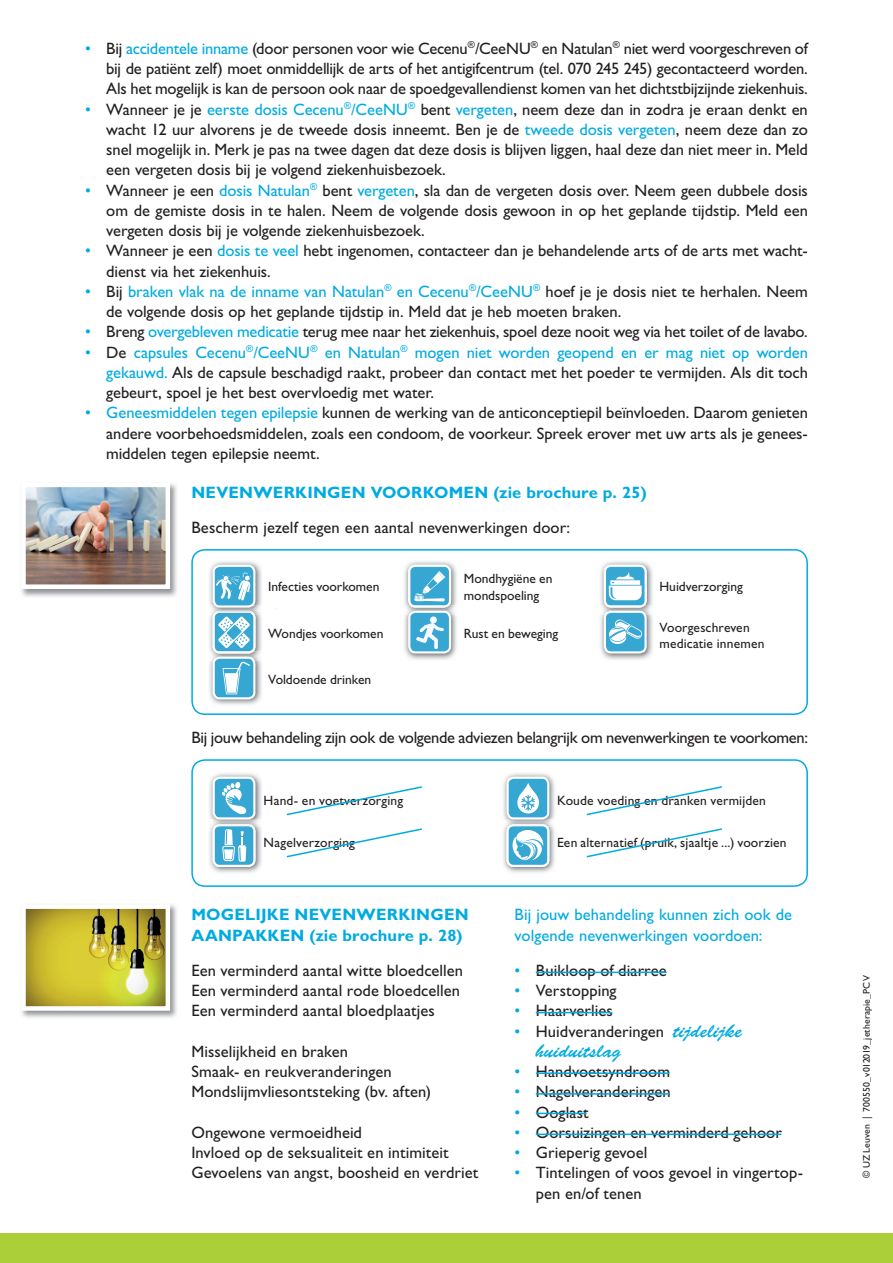
<style>
.page{position:relative;width:893px;height:1263px;background:#fff}
.page>*{position:absolute;margin:0;border:0;box-sizing:border-box;transform-origin:0 0}
.t1{font:19.5px "Brush Script Std";color:#00abe1}
.t2{font:16.5px/20.2px "Gill Sans Std";color:#231f20}
.t3{font:700 16.5px/20.2px "Gill Sans Std";letter-spacing:.015em;color:#00abe1}
.t4{font:16.5px "Gill Sans Std";letter-spacing:-.02em;color:#231f20}
.t5{font:16.5px/20.2px "Gill Sans Std";letter-spacing:.005em;color:#00abe1}
.t6{font:13.5px/16.5px "Gill Sans Std";letter-spacing:.005em;color:#231f20}
.t7{font:9.75px "Gill Sans Std";letter-spacing:.01em;color:#231f20}
.s1{color:#00abe1}
.s2{font-family:"Brush Script Std";font-size:19.5px;color:#00abe1}
</style>
<div class="page">
<div style="left:0;top:1233px;width:893px;height:30px;background:#abcf38"></div>
<img style="left:404px;top:561px;width:53px;height:45px">
<img style="left:209px;top:827px;width:53px;height:46px">
<img style="left:209px;top:615px;width:53px;height:36px">
<img style="left:503px;top:827px;width:52px;height:46px">
<img style="left:209px;top:661px;width:53px;height:44px">
<img style="left:211px;top:651px;width:50px;height:10px">
<div style="left:214px;top:658px;width:40px;height:40px;background:#36a6d2;border-radius:6px"></div>
<div style="left:213px;top:657px;width:42px;height:42px;border:2px solid #fff;border-radius:6px"></div>
<img style="left:600px;top:561px;width:53px;height:45px">
<img style="left:209px;top:561px;width:53px;height:45px">
<img style="left:211px;top:606px;width:49px;height:9px">
<div style="left:214px;top:566px;width:40px;height:40px;background:#36a6d2;border-radius:6px"></div>
<div style="left:213px;top:565px;width:42px;height:43px;border:2px solid #fff;border-radius:6px"></div>
<img style="left:503px;top:773px;width:52px;height:46px">
<img style="left:505px;top:819px;width:48px;height:8px">
<div style="left:508px;top:778px;width:40px;height:40px;background:#36a6d2;border-radius:6px"></div>
<div style="left:506px;top:777px;width:43px;height:42px;border:2px solid #fff;border-radius:6px"></div>
<img style="left:404px;top:615px;width:53px;height:45px">
<img style="left:406px;top:606px;width:49px;height:9px">
<img style="left:411px;top:614px;width:37px;height:36px">
<div style="left:408px;top:611px;width:43px;height:42px;border:2px solid #fff;border-radius:6px"></div>
<img style="left:209px;top:773px;width:53px;height:46px">
<img style="left:211px;top:819px;width:49px;height:8px">
<div style="left:214px;top:778px;width:40px;height:40px;background:#36a6d2;border-radius:6px"></div>
<div style="left:213px;top:777px;width:42px;height:42px;border:2px solid #fff;border-radius:6px"></div>
<img style="left:600px;top:615px;width:53px;height:45px">
<img style="left:602px;top:606px;width:49px;height:9px">
<div style="left:605px;top:612px;width:41px;height:40px;background:#36a6d2;border-radius:6px"></div>
<div style="left:604px;top:611px;width:43px;height:42px;border:2px solid #fff;border-radius:6px"></div>
<svg style="left:213px;top:611px;width:42px;height:42px"></svg>
<svg style="left:222px;top:661px;width:28px;height:33px"></svg>
<svg style="left:408px;top:565px;width:43px;height:43px"></svg>
<svg style="left:506px;top:824px;width:43px;height:43px"></svg>
<svg style="left:604px;top:565px;width:43px;height:43px"></svg>
<svg style="left:222px;top:782px;width:25px;height:33px"></svg>
<svg style="left:213px;top:824px;width:42px;height:43px"></svg>
<svg style="left:517px;top:783px;width:22px;height:30px"></svg>
<svg style="left:609px;top:619px;width:34px;height:25px"></svg>
<svg style="left:216px;top:572px;width:35px;height:28px"></svg>
<img style="left:21px;top:904px;width:156px;height:114px">
<img style="left:26px;top:909px;width:139px;height:97px">
<div style="left:21px;top:904px;width:149px;height:107px;border:4px solid #fff"></div>
<img style="left:21px;top:483px;width:156px;height:114px">
<img style="left:26px;top:488px;width:139px;height:96px">
<div style="left:21px;top:483px;width:149px;height:106px;border:4px solid #fff"></div>
<svg style="left:586px;top:786px;width:136px;height:30px"></svg>
<svg style="left:586px;top:828px;width:136px;height:30px"></svg>
<svg style="left:286px;top:786px;width:136px;height:30px"></svg>
<div style="left:191px;top:549px;width:617px;height:166px;border:2px solid #00abe1;border-radius:13px"></div>
<div style="left:191px;top:759px;width:617px;height:128px;border:2px solid #00abe1;border-radius:13px"></div>
<svg style="left:286px;top:828px;width:136px;height:30px"></svg>
<hr style="left:536px;top:971px;width:130px;height:2px;background:#00abe1">
<hr style="left:536px;top:1093px;width:133px;height:2px;background:#00abe1">
<hr style="left:536px;top:1113px;width:51px;height:1px;background:#00abe1">
<hr style="left:536px;top:1072px;width:133px;height:2px;background:#00abe1">
<hr style="left:536px;top:1012px;width:76px;height:1px;background:#00abe1">
<hr style="left:536px;top:1133px;width:245px;height:2px;background:#00abe1">
<p class="t2" style="left:106px;top:38px;width:703px;text-align:justify;text-indent:-21px"><span class="s1">•</span> Bij <span class="s1">accidentele inname</span> (door personen voor wie Cecenu<sup>®</sup>/CeeNU<sup>®</sup> en Natulan<sup>®</sup> niet werd voorgeschreven of bij de patiënt zelf) moet onmiddellijk de arts of het antigifcentrum (tel. 070 245 245) gecontacteerd worden.<br>Als het mogelijk is kan de persoon ook naar de spoedgevallendienst komen van het dichtstbijzijnde ziekenhuis.</p>
<p class="t2" style="left:106px;top:99px;width:703px;text-align:justify;text-indent:-21px"><span class="s1">•</span> Wanneer je je <span class="s1">eerste dosis Cecenu</span><sup>®</sup><span class="s1">/CeeNU</span><sup>®</sup> bent <span class="s1">vergeten</span>, neem deze dan in zodra je eraan denkt en wacht 12 uur alvorens je de tweede dosis inneemt. Ben je de <span class="s1">tweede dosis vergeten</span>, neem deze dan zo snel mogelijk in. Merk je pas na twee dagen dat deze dosis is blijven liggen, haal deze dan niet meer in. Meld een vergeten dosis bij je volgend ziekenhuisbezoek.</p>
<p class="t2" style="left:106px;top:180px;width:703px;text-align:justify;text-indent:-21px"><span class="s1">•</span> Wanneer je een <span class="s1">dosis Natulan</span><sup>®</sup> bent <span class="s1">vergeten</span>, sla dan de vergeten dosis over. Neem geen dubbele dosis om de gemiste dosis in te halen. Neem de volgende dosis gewoon in op het geplande tijdstip. Meld een vergeten dosis bij je volgende ziekenhuisbezoek.</p>
<p class="t2" style="left:106px;top:241px;width:703px;text-indent:-21px"><span class="s1">•</span> Wanneer je een <span class="s1">dosis te veel</span> hebt ingenomen, contacteer dan je behandelende arts of de arts met wacht&shy;dienst via het ziekenhuis.</p>
<p class="t2" style="left:106px;top:281px;width:703px;text-indent:-21px"><span class="s1">•</span> Bij <span class="s1">braken vlak na de inname van Natulan</span><sup>®</sup> <span class="s1">en Cecenu</span><sup>®</sup><span class="s1">/CeeNU</span><sup>®</sup> hoef je je dosis niet te herhalen. Neem de volgende dosis op het geplande tijdstip in. Meld dat je heb moeten braken.</p>
<p class="t2" style="left:85px;top:322px;width:724px"><span class="s1">•</span> Breng <span class="s1">overgebleven medicatie</span> terug mee naar het ziekenhuis, spoel deze nooit weg via het toilet of de lavabo.</p>
<p class="t2" style="left:106px;top:342px;width:703px;text-align:justify;text-indent:-21px"><span class="s1">•</span> De <span class="s1">capsules Cecenu</span><sup>®</sup><span class="s1">/CeeNU</span><sup>®</sup> <span class="s1">en Natulan</span><sup>®</sup> <span class="s1">mogen niet worden geopend en er mag niet op worden gekauwd.</span> Als de capsule beschadigd raakt, probeer dan contact met het poeder te vermijden. Als dit toch gebeurt, spoel je het best overvloedig met water.</p>
<p class="t2" style="left:106px;top:403px;width:703px;text-align:justify;text-indent:-21px"><span class="s1">• Geneesmiddelen tegen epilepsie</span> kunnen de werking van de anticonceptiepil beïnvloeden. Daarom genieten andere voorbehoedsmiddelen, zoals een condoom, de voorkeur. Spreek erover met uw arts als je genees&shy;middelen tegen epilepsie neemt.</p>
<p class="t3" style="left:191px;top:482px;width:457px">NEVENWERKINGEN VOORKOMEN (zie brochure p. 25)</p>
<p class="t2" style="left:191px;top:518px;width:380px">Bescherm jezelf tegen een aantal nevenwerkingen door:</p>
<p class="t6" style="left:268px;top:578px;width:113px">Infecties voorkomen</p>
<p class="t6" style="left:268px;top:625px;width:117px">Wondjes voorkomen</p>
<p class="t6" style="left:268px;top:671px;width:105px">Voldoende drinken</p>
<p class="t6" style="left:464px;top:570px;width:90px">Mondhygiëne en mondspoeling</p>
<p class="t6" style="left:464px;top:625px;width:96px">Rust en beweging</p>
<p class="t6" style="left:659px;top:578px;width:85px">Huidverzorging</p>
<p class="t6" style="left:659px;top:619px;width:107px">Voorgeschreven medicatie innemen</p>
<p class="t4" style="left:191px;top:728px;width:618px">Bij jouw behandeling zijn ook de volgende adviezen belangrijk om nevenwerkingen te voorkomen:</p>
<p class="t6" style="left:264px;top:792px;width:141px">Hand- en voetverzorging</p>
<p class="t6" style="left:264px;top:834px;width:93px">Nagelverzorging</p>
<p class="t3" style="left:191px;top:905px;width:279px">MOGELIJKE NEVENWERKINGEN<br>AANPAKKEN (zie brochure p. 28)</p>
<p class="t2" style="left:191px;top:960px;width:273px">Een verminderd aantal witte bloedcellen<br>Een verminderd aantal rode bloedcellen<br>Een verminderd aantal bloedplaatjes</p>
<p class="t2" style="left:191px;top:1041px;width:241px">Misselijkheid en braken<br>Smaak- en reukveranderingen<br>Mondslijmvliesontsteking (bv. aften)</p>
<p class="t2" style="left:191px;top:1122px;width:288px">Ongewone vermoeidheid<br>Invloed op de seksualiteit en intimiteit<br>Gevoelens van angst, boosheid en verdriet</p>
<p class="t6" style="left:557px;top:792px;width:210px">Koude voeding en dranken vermijden</p>
<p class="t6" style="left:557px;top:834px;width:231px">Een alternatief (pruik, sjaaltje ...) voorzien</p>
<p class="t5" style="left:514px;top:905px;width:279px">Bij jouw behandeling kunnen zich ook de volgende nevenwerkingen voordoen:</p>
<p class="t2" style="left:514px;top:960px;width:154px"><span class="s1">•</span> Buikloop of diarree</p>
<p class="t2" style="left:514px;top:980px;width:104px"><span class="s1">•</span> Verstopping</p>
<p class="t2" style="left:514px;top:1001px;width:100px"><span class="s1">•</span> Haarverlies</p>
<p class="t2" style="left:514px;top:1021px;width:229px"><span class="s1">•</span> Huidveranderingen <span class="s2">tijdelijke</span></p>
<p class="t1" style="left:536px;top:1040px;width:87px">huiduitslag</p>
<p class="t2" style="left:514px;top:1061px;width:157px"><span class="s1">•</span> Handvoetsyndroom</p>
<p class="t2" style="left:514px;top:1082px;width:158px"><span class="s1">•</span> Nagelveranderingen</p>
<p class="t2" style="left:514px;top:1102px;width:76px"><span class="s1">•</span> Ooglast</p>
<p class="t2" style="left:514px;top:1122px;width:269px"><span class="s1">•</span> Oorsuizingen en verminderd gehoor</p>
<p class="t2" style="left:514px;top:1142px;width:134px"><span class="s1">•</span> Grieperig gevoel</p>
<p class="t2" style="left:536px;top:1163px;width:269px;text-indent:-21px"><span class="s1">•</span> Tintelingen of voos gevoel in vingertop&shy;pen en/of tenen</p>
<p class="t7" style="left:861px;top:1178px;width:204px;rotate:-90deg">© UZ Leuven | 700550_v012019_jetherapie_PCV</p>
</div>
